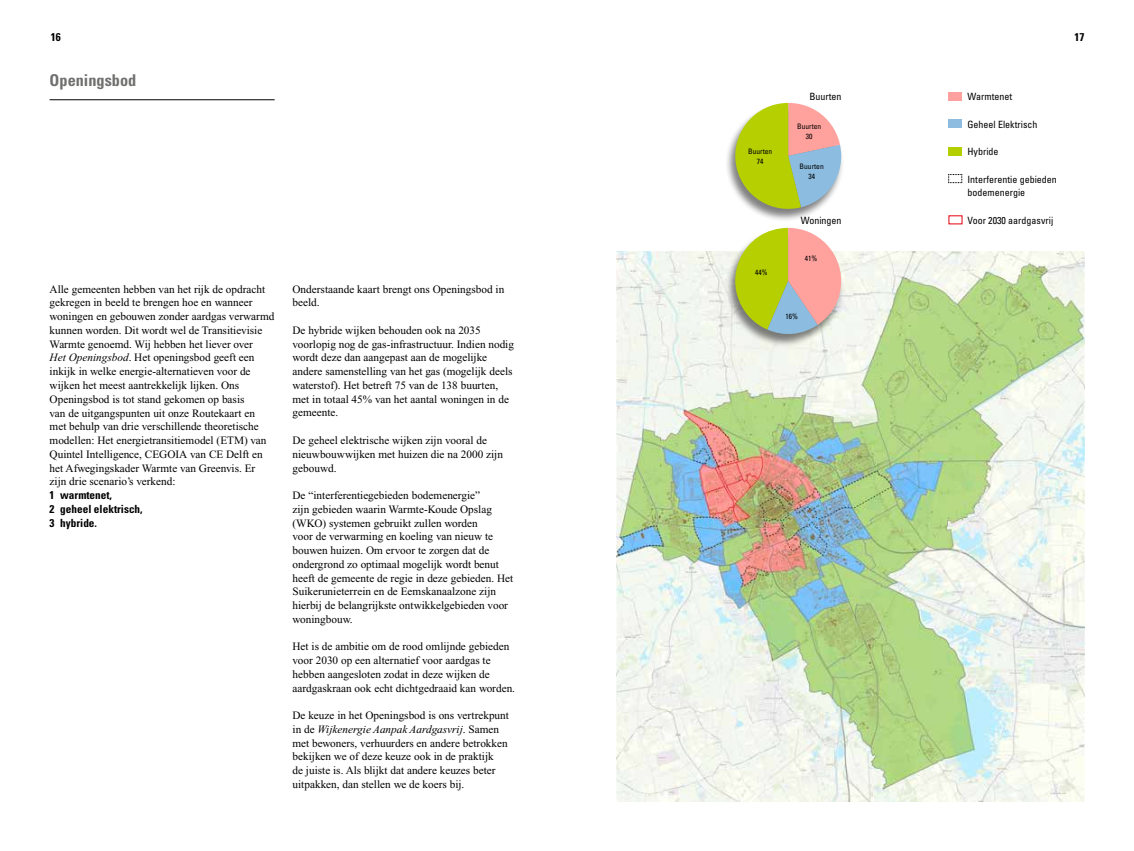
<style>
.page{position:relative;width:1134px;height:851px;background:#fff}
.page>*{position:absolute;margin:0;border:0;box-sizing:border-box;transform-origin:0 0}
.t1{font:700 condensed 16.25px "Univers";color:#6f6f6e}
.t2{font:11.25px/13.8px "Times New Roman";color:#000}
.t3{font:700 condensed 11.25px/13.8px "Univers";color:#000}
.t4{font:condensed 10px/13.8px "Univers";color:#000}
.t5{font:condensed 7.5px/10px "Univers";color:#000;text-align:center}
.s1{font-style:italic}
</style>
<div class="page">
<hr style="left:50px;top:99px;width:225px;height:1px;background:#000">
<img style="left:617px;top:251px;width:467px;height:550px">
<div style="left:949px;top:92px;width:13px;height:8px;background:#fea09d"></div>
<div style="left:949px;top:119px;width:13px;height:9px;background:#8ebbe0"></div>
<div style="left:949px;top:147px;width:13px;height:8px;background:#b4cf00"></div>
<svg style="left:948px;top:174px;width:14px;height:9px"></svg>
<div style="left:725px;top:103px;width:119px;height:120px;background:#000;opacity:.5"></div>
<svg style="left:730px;top:103px;width:114px;height:111px"></svg>
<div style="left:725px;top:228px;width:119px;height:120px;background:#000;opacity:.5"></div>
<svg style="left:728px;top:228px;width:113px;height:109px;background:#d0c384"></svg>
<p class="t3" style="left:51px;top:31px;width:11px">16</p>
<p class="t3" style="left:1074px;top:31px;width:11px">17</p>
<h1 class="t1" style="left:50px;top:71px;width:88px">Openingsbod</h1>
<p class="t2" style="left:50px;top:282px;width:226px">Alle gemeenten hebben van het rijk de opdracht gekregen in beeld te brengen hoe en wanneer woningen en gebouwen zonder aardgas verwarmd kunnen worden. Dit wordt wel de Transitievisie Warmte genoemd. Wij hebben het liever over<br><span class="s1">Het Openingsbod</span>. Het openingsbod geeft een inkijk in welke energie-alternatieven voor de wijken het meest aantrekkelijk lijken. Ons Openingsbod is tot stand gekomen op basis<br>van de uitgangspunten uit onze Routekaart en met behulp van drie verschillende theoretische modellen: Het energietransitiemodel (ETM) van Quintel Intelligence, CEGOIA van CE Delft en het Afwegingskader Warmte van Greenvis. Er zijn drie scenario’s verkend:</p>
<p class="t3" style="left:50px;top:488px;width:95px">1 warmtenet,<br>2 geheel elektrisch,<br>3 hybride.</p>
<p class="t2" style="left:293px;top:282px;width:213px">Onderstaande kaart brengt ons Openingsbod in beeld.</p>
<p class="t2" style="left:293px;top:323px;width:223px">De hybride wijken behouden ook na 2035 voorlopig nog de gas-infrastructuur. Indien nodig wordt deze dan aangepast aan de mogelijke andere samenstelling van het gas (mogelijk deels waterstof). Het betreft 75 van de 138 buurten, met in totaal 45% van het aantal woningen in de gemeente.</p>
<p class="t2" style="left:293px;top:433px;width:212px">De geheel elektrische wijken zijn vooral de nieuwbouwwijken met huizen die na 2000 zijn gebouwd.</p>
<p class="t2" style="left:293px;top:488px;width:222px">De “interferentiegebieden bodemenergie”<br>zijn gebieden waarin Warmte-Koude Opslag (WKO) systemen gebruikt zullen worden<br>voor de verwarming en koeling van nieuw te bouwen huizen. Om ervoor te zorgen dat de ondergrond zo optimaal mogelijk wordt benut heeft de gemeente de regie in deze gebieden. Het Suikerunieterrein en de Eemskanaalzone zijn hierbij de belangrijkste ontwikkelgebieden voor woningbouw.</p>
<p class="t2" style="left:293px;top:639px;width:224px">Het is de ambitie om de rood omlijnde gebieden voor 2030 op een alternatief voor aardgas te hebben aangesloten zodat in deze wijken de aardgaskraan ook echt dichtgedraaid kan worden.</p>
<p class="t2" style="left:293px;top:708px;width:218px">De keuze in het Openingsbod is ons vertrekpunt in de <span class="s1">Wijkenergie Aanpak Aardgasvrij</span>. Samen met bewoners, verhuurders en andere betrokken bekijken we of deze keuze ook in de praktijk<br>de juiste is. Als blijkt dat andere keuzes beter uitpakken, dan stellen we de koers bij.</p>
<p class="t5" style="left:748px;top:146px;width:26px">Buurten<br>74</p>
<p class="t5" style="left:755px;top:268px;width:14px">44%</p>
<p class="t4" style="left:809px;top:89px;width:34px">Buurten</p>
<p class="t5" style="left:797px;top:121px;width:26px">Buurten<br>30</p>
<p class="t5" style="left:800px;top:161px;width:26px">Buurten<br>34</p>
<p class="t4" style="left:801px;top:213px;width:42px">Woningen</p>
<p class="t5" style="left:805px;top:253px;width:14px">41%</p>
<p class="t5" style="left:786px;top:311px;width:14px">16%</p>
<p class="t4" style="left:967px;top:89px;width:46px">Warmtenet</p>
<p class="t4" style="left:967px;top:117px;width:71px">Geheel Elektrisch</p>
<p class="t4" style="left:967px;top:144px;width:33px">Hybride</p>
<p class="t4" style="left:967px;top:172px;width:91px">Interferentie gebieden bodemenergie</p>
<p class="t4" style="left:967px;top:213px;width:87px">Voor 2030 aardgasvrij</p>
</div>
